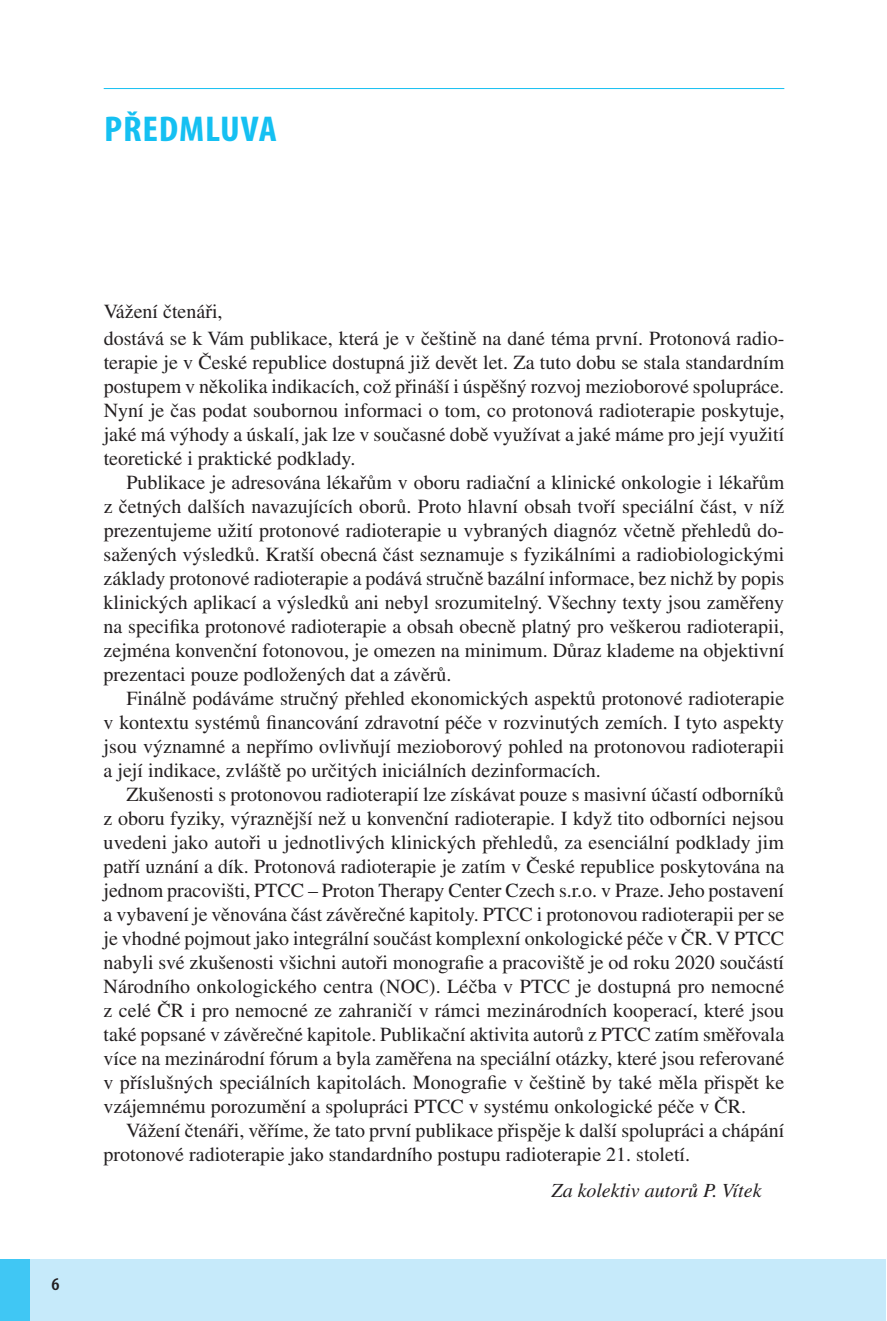
<style>
.page{position:relative;width:887px;height:1321px;background:#fff}
.page>*{position:absolute;margin:0;border:0;box-sizing:border-box;transform-origin:0 0}
.t1{font:700 condensed 36px "Myriad Pro";letter-spacing:.02em;color:#15c0f2;scale:1.1 1}
.t2{font:20px/24px "Times CE";color:#231f20;text-align:justify}
.t3{font:italic 20px "Times CE";color:#231f20}
.t4{font:600 condensed 18px "Myriad Pro";color:#231f20;scale:1.1 1}
</style>
<div class="page">
<div style="left:0;top:1259px;width:886px;height:61px;background:#c6eafa"></div>
<hr style="left:886px;top:1259px;width:1px;height:61px;background:#c6eafa">
<div style="left:0;top:1259px;width:30px;height:61px;background:#40c7f4"></div>
<hr style="left:104px;top:88px;width:680px;height:1px;background:#15c0f2">
<h1 class="t1" style="left:104px;top:106px;width:159px">PŘEDMLUVA</h1>
<p class="t4" style="left:51px;top:1274px;width:9px">6</p>
<p class="t2" style="left:104px;top:298px;width:682px;line-height:26.8px">Vážení čtenáři,<br>dostává se k Vám publikace, která je v češtině na dané téma první. Protonová radio-</p>
<p class="t2" style="left:104px;top:350px;width:682px">terapie je v České republice dostupná již devět let. Za tuto dobu se stala standardním postupem v několika indikacích, což přináší i úspěšný rozvoj mezioborové spolupráce.<br>Nyní je čas podat soubornou informaci o tom, co protonová radioterapie poskytuje, jaké má výhody a úskalí, jak lze v současné době využívat a jaké máme pro její využití teoretické i praktické podklady.</p>
<p class="t2" style="left:104px;top:470px;width:682px;text-indent:23px">Publikace je adresována lékařům v oboru radiační a klinické onkologie i lékařům z četných dalších navazujících oborů. Proto hlavní obsah tvoří speciální část, v níž prezentujeme užití protonové radioterapie u vybraných diagnóz včetně přehledů do&shy;sažených výsledků. Kratší obecná část seznamuje s fyzikálními a radiobiologickými základy protonové radioterapie a podává stručně bazální informace, bez nichž by popis klinických aplikací a výsledků ani nebyl srozumitelný. Všechny texty jsou zaměřeny na specifika protonové radioterapie a obsah obecně platný pro veškerou radioterapii, zejména konvenční fotonovou, je omezen na minimum. Důraz klademe na objektivní prezentaci pouze podložených dat a závěrů.</p>
<p class="t2" style="left:104px;top:686px;width:682px;text-indent:23px">Finálně podáváme stručný přehled ekonomických aspektů protonové radioterapie v kontextu systémů financování zdravotní péče v rozvinutých zemích. I tyto aspekty jsou významné a nepřímo ovlivňují mezioborový pohled na protonovou radioterapii a její indikace, zvláště po určitých iniciálních dezinformacích.</p>
<p class="t2" style="left:104px;top:782px;width:682px;text-indent:23px">Zkušenosti s protonovou radioterapií lze získávat pouze s masivní účastí odborníků z oboru fyziky, výraznější než u konvenční radioterapie. I když tito odborníci nejsou uvedeni jako autoři u jednotlivých klinických přehledů, za esenciální podklady jim patří uznání a dík. Protonová radioterapie je zatím v České republice poskytována na jednom pracovišti, PTCC – Proton Therapy Center Czech s.r.o. v Praze. Jeho postavení a vybavení je věnována část závěrečné kapitoly. PTCC i protonovou radioterapii per se je vhodné pojmout jako integrální součást komplexní onkologické péče v ČR. V PTCC nabyli své zkušenosti všichni autoři monografie a pracoviště je od roku 2020 součástí Národního onkologického centra (NOC). Léčba v PTCC je dostupná pro nemocné z celé ČR i pro nemocné ze zahraničí v rámci mezinárodních kooperací, které jsou také popsané v závěrečné kapitole. Publikační aktivita autorů z PTCC zatím směřovala více na mezinárodní fórum a byla zaměřena na speciální otázky, které jsou referované v příslušných speciálních kapitolách. Monografie v češtině by také měla přispět ke vzájemnému porozumění a spolupráci PTCC v systému onkologické péče v ČR.</p>
<p class="t2" style="left:104px;top:1118px;width:682px;text-indent:23px">Vážení čtenáři, věříme, že tato první publikace přispěje k další spolupráci a chápání protonové radioterapie jako standardního postupu radioterapie 21. století.</p>
<p class="t3" style="left:551px;top:1178px;width:211px">Za kolektiv autorů P. Vítek</p>
</div>
